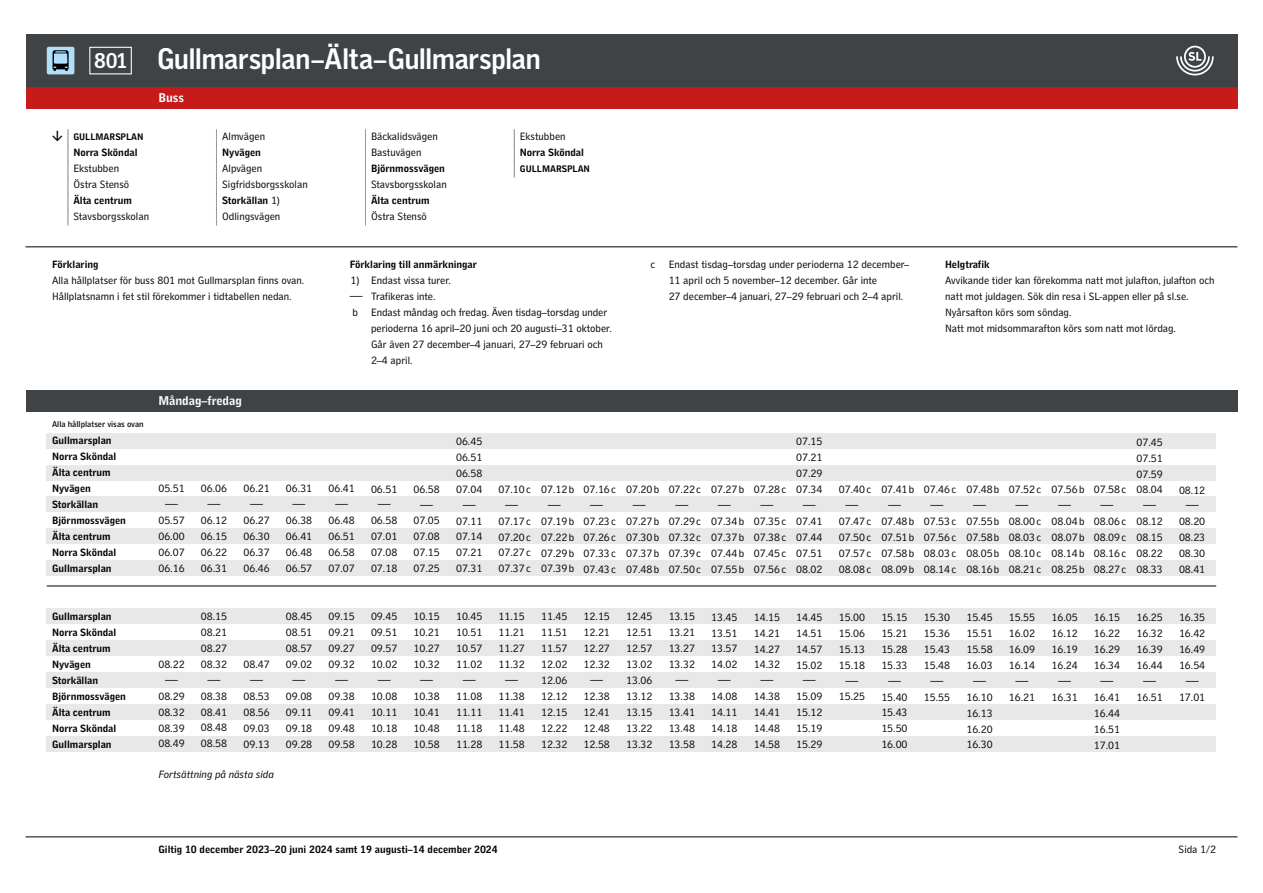
<style>
.page{position:relative;width:1263px;height:893px;background:#fff}
.page>*{position:absolute;margin:0;border:0;box-sizing:border-box;transform-origin:0 0}
.t1{font:700 28.2px "SL Gothic Display";letter-spacing:-.005em;color:#fff}
.t2{font:700 12.75px "SL Gothic Timetable 2";color:#fff}
.t3{font:10.65px/15.9px "SL Gothic Timetable 2";color:#000;text-align:justify}
.t4{font:700 10.65px/15.9px "SL Gothic Timetable 2";color:#000}
.t5{font:italic 10.65px "SL Gothic Timetable 2";color:#000}
.t6{font:700 9.6px "SL Gothic Timetable 2";color:#000}
.t7{font:500 8.55px "SL Gothic Timetable 2";color:#000}
.s1{font-size:20.25px}
.s2{font-size:10.65px}
.s3{font-weight:700}
.s4{font-weight:400}
</style>
<div class="page">
<div style="left:26px;top:34px;width:1211px;height:53px;background:#404346"></div>
<hr style="left:26px;top:837px;width:1211px;height:1px;background:#000">
<svg style="left:1176px;top:46px;width:38px;height:29px"></svg>
<hr style="left:26px;top:247px;width:1211px;height:1px;background:#000">
<svg style="left:47px;top:47px;width:27px;height:27px"></svg>
<div style="left:26px;top:390px;width:1211px;height:21px;background:#404346"></div>
<div style="left:89px;top:47px;width:43px;height:27px;border:1px solid #fff"></div>
<div style="left:47px;top:528px;width:1169px;height:16px;background:#e8e8e8"></div>
<div style="left:47px;top:560px;width:1169px;height:16px;background:#e8e8e8"></div>
<div style="left:47px;top:433px;width:1169px;height:16px;background:#e8e8e8"></div>
<div style="left:47px;top:465px;width:1169px;height:15px;background:#e8e8e8"></div>
<div style="left:47px;top:496px;width:1169px;height:16px;background:#e8e8e8"></div>
<div style="left:47px;top:704px;width:1169px;height:16px;background:#e8e8e8"></div>
<div style="left:47px;top:736px;width:1169px;height:16px;background:#e8e8e8"></div>
<div style="left:47px;top:608px;width:1169px;height:16px;background:#e8e8e8"></div>
<div style="left:47px;top:640px;width:1169px;height:16px;background:#e8e8e8"></div>
<div style="left:47px;top:672px;width:1169px;height:16px;background:#e8e8e8"></div>
<hr style="left:47px;top:586px;width:1169px;height:1px;background:#000">
<div style="left:26px;top:87px;width:1211px;height:21px;background:#c61b1a"></div>
<h1 class="t1" style="left:95px;top:40px;width:448px"><span class="s1">801</span> Gullmarsplan–Älta–Gullmarsplan</h1>
<p class="t6" style="left:52px;top:131px;width:93px"><span class="s2">Ŵ</span> GULLMARSPLAN</p>
<p class="t3" style="left:52px;top:145px;width:99px;text-align:left"><span class="s3">ų Norra Sköndal ų</span> Ekstubben<br><span class="s3">ų</span> Östra Stensö <span class="s3">ų Älta centrum ų</span> Stavsborgsskolan</p>
<p class="t2" style="left:158px;top:90px;width:27px">Buss</p>
<p class="t3" style="left:201px;top:129px;width:108px;text-align:left"><span class="s3">ų</span> Almvägen<br><span class="s3">ų Nyvägen<br>ų</span> Alpvägen<br><span class="s3">ų</span> Sigfridsborgsskolan <span class="s3">ų Storkällan</span> 1)<br><span class="s3">ų</span> Odlingsvägen</p>
<p class="t3" style="left:350px;top:129px;width:99px;text-align:left"><span class="s3">ų</span> Bäckalidsvägen <span class="s3">ų</span> Bastuvägen<br><span class="s3">ų Björnmossvägen ų</span> Stavsborgsskolan <span class="s3">ų Älta centrum ų</span> Östra Stensö</p>
<p class="t4" style="left:499px;top:129px;width:87px">ų <span class="s4">Ekstubben </span>ų Norra Sköndal</p>
<p class="t6" style="left:499px;top:163px;width:93px"><span class="s2">ų</span> GULLMARSPLAN</p>
<p class="t4" style="left:52px;top:256px;width:48px">Förklaring</p>
<p class="t3" style="left:52px;top:272px;width:254px">Alla hållplatser för buss 801 mot Gullmarsplan finns ovan.<br>Hållplatsnamn i fet stil förekommer i tidtabellen nedan.</p>
<p class="t7" style="left:52px;top:419px;width:93px">Alla hållplatser visas ovan</p>
<p class="t4" style="left:52px;top:433px;width:75px">Gullmarsplan<br>Norra Sköndal<br>Älta centrum<br>Nyvägen<br>Storkällan<br>Björnmossvägen<br>Älta centrum<br>Norra Sköndal<br>Gullmarsplan</p>
<p class="t4" style="left:52px;top:608px;width:75px">Gullmarsplan<br>Norra Sköndal<br>Älta centrum<br>Nyvägen<br>Storkällan<br>Björnmossvägen<br>Älta centrum<br>Norra Sköndal<br>Gullmarsplan</p>
<p class="t2" style="left:158px;top:393px;width:85px">Måndag–fredag</p>
<p class="t3" style="left:158px;top:481px;width:28px">05.51 — 05.57<br>06.00<br>06.07<br>06.16</p>
<p class="t3" style="left:201px;top:481px;width:28px">06.06 — 06.12<br>06.15<br>06.22<br>06.31</p>
<p class="t3" style="left:243px;top:481px;width:28px">06.21 — 06.27<br>06.30<br>06.37<br>06.46</p>
<p class="t3" style="left:286px;top:481px;width:28px">06.31 — 06.38<br>06.41<br>06.48<br>06.57</p>
<p class="t3" style="left:158px;top:656px;width:28px">08.22 — 08.29<br>08.32<br>08.39<br>08.49</p>
<p class="t3" style="left:201px;top:608px;width:28px">08.15<br>08.21<br>08.27<br>08.32 — 08.38<br>08.41<br>08.48<br>08.58</p>
<p class="t3" style="left:243px;top:656px;width:28px">08.47 — 08.53<br>08.56<br>09.03<br>09.13</p>
<p class="t5" style="left:158px;top:768px;width:117px">Fortsättning på nästa sida</p>
<p class="t3" style="left:286px;top:608px;width:28px">08.45<br>08.51<br>08.57<br>09.02 — 09.08<br>09.11<br>09.18<br>09.28</p>
<p class="t4" style="left:350px;top:256px;width:129px">Förklaring till anmärkningar</p>
<p class="t3" style="left:351px;top:272px;width:102px">1) Endast vissa turer.</p>
<p class="t3" style="left:371px;top:288px;width:66px">Trafikeras inte.</p>
<p class="t3" style="left:352px;top:304px;width:256px">b Endast måndag och fredag. Även tisdag–torsdag under</p>
<p class="t3" style="left:371px;top:320px;width:242px">perioderna 16 april–20 juni och 20 augusti–31 oktober.</p>
<p class="t3" style="left:371px;top:336px;width:233px">Går även 27 december–4 januari, 27–29 februari och</p>
<p class="t3" style="left:371px;top:352px;width:43px">2–4 april.</p>
<p class="t3" style="left:650px;top:256px;width:6px">c</p>
<p class="t3" style="left:669px;top:256px;width:242px;text-align:left">Endast tisdag–torsdag under perioderna 12 december–<br>11 april och 5 november–12 december. Går inte<br>27 december–4 januari, 27–29 februari och 2–4 april.</p>
<p class="t4" style="left:945px;top:256px;width:46px">Helgtrafik</p>
<p class="t3" style="left:945px;top:272px;width:271px;text-align:left">Avvikande tider kan förekomma natt mot julafton, julafton och natt mot juldagen. Sök din resa i SL-appen eller på sl.se.<br>Nyårsafton körs som söndag.<br>Natt mot midsommarafton körs som natt mot lördag.</p>
<p class="t3" style="left:328px;top:481px;width:28px">06.41 — 06.48<br>06.51<br>06.58<br>07.07</p>
<p class="t3" style="left:328px;top:608px;width:28px">09.15<br>09.21<br>09.27<br>09.32 — 09.38<br>09.41<br>09.48<br>09.58</p>
<p class="t3" style="left:371px;top:481px;width:28px">06.51 — 06.58<br>07.01<br>07.08<br>07.18</p>
<p class="t3" style="left:371px;top:608px;width:28px">09.45<br>09.51<br>09.57<br>10.02 — 10.08<br>10.11<br>10.18<br>10.28</p>
<p class="t3" style="left:414px;top:481px;width:28px">06.58 — 07.05<br>07.08<br>07.15<br>07.25</p>
<p class="t3" style="left:414px;top:608px;width:28px">10.15<br>10.21<br>10.27<br>10.32 — 10.38<br>10.41<br>10.48<br>10.58</p>
<p class="t3" style="left:456px;top:433px;width:28px">06.45<br>06.51<br>06.58<br>07.04 — 07.11<br>07.14<br>07.21<br>07.31</p>
<p class="t3" style="left:456px;top:609px;width:28px">10.45<br>10.51<br>10.57<br>11.02 — 11.08<br>11.11<br>11.18<br>11.28</p>
<p class="t3" style="left:499px;top:481px;width:34px;text-align:left">07.10 c —<br>07.17 c<br>07.20 c<br>07.27 c<br>07.37 c</p>
<p class="t3" style="left:541px;top:481px;width:35px;text-align:left">07.12 b —<br>07.19 b<br>07.22 b<br>07.29 b<br>07.39 b</p>
<p class="t3" style="left:584px;top:481px;width:34px;text-align:left">07.16 c —<br>07.23 c<br>07.26 c<br>07.33 c<br>07.43 c</p>
<p class="t3" style="left:626px;top:481px;width:35px;text-align:left">07.20 b —<br>07.27 b<br>07.30 b<br>07.37 b<br>07.48 b</p>
<p class="t3" style="left:669px;top:481px;width:34px;text-align:left">07.22 c —<br>07.29 c<br>07.32 c<br>07.39 c<br>07.50 c</p>
<p class="t3" style="left:711px;top:481px;width:35px;text-align:left">07.27 b —<br>07.34 b<br>07.37 b<br>07.44 b<br>07.55 b</p>
<p class="t3" style="left:754px;top:481px;width:34px;text-align:left">07.28 c —<br>07.35 c<br>07.38 c<br>07.45 c<br>07.56 c</p>
<p class="t3" style="left:796px;top:434px;width:28px">07.15<br>07.21<br>07.29<br>07.34 — 07.41<br>07.44<br>07.51<br>08.02</p>
<p class="t3" style="left:499px;top:609px;width:28px">11.15<br>11.21<br>11.27<br>11.32 — 11.38<br>11.41<br>11.48<br>11.58</p>
<p class="t3" style="left:541px;top:609px;width:28px">11.45<br>11.51<br>11.57<br>12.02<br>12.06<br>12.12<br>12.15<br>12.22<br>12.32</p>
<p class="t3" style="left:584px;top:609px;width:28px">12.15<br>12.21<br>12.27<br>12.32 — 12.38<br>12.41<br>12.48<br>12.58</p>
<p class="t3" style="left:626px;top:609px;width:28px">12.45<br>12.51<br>12.57<br>13.02<br>13.06<br>13.12<br>13.15<br>13.22<br>13.32</p>
<p class="t3" style="left:669px;top:609px;width:28px">13.15<br>13.21<br>13.27<br>13.32 — 13.38<br>13.41<br>13.48<br>13.58</p>
<p class="t3" style="left:711px;top:609px;width:28px">13.45<br>13.51<br>13.57<br>14.02 — 14.08<br>14.11<br>14.18<br>14.28</p>
<p class="t3" style="left:754px;top:609px;width:28px">14.15<br>14.21<br>14.27<br>14.32 — 14.38<br>14.41<br>14.48<br>14.58</p>
<p class="t3" style="left:796px;top:609px;width:28px">14.45<br>14.51<br>14.57<br>15.02 — 15.09<br>15.12<br>15.19<br>15.29</p>
<p class="t3" style="left:839px;top:481px;width:34px;text-align:left">07.40 c —<br>07.47 c<br>07.50 c<br>07.57 c<br>08.08 c</p>
<p class="t3" style="left:881px;top:481px;width:35px;text-align:left">07.41 b —<br>07.48 b<br>07.51 b<br>07.58 b<br>08.09 b</p>
<p class="t3" style="left:924px;top:482px;width:34px;text-align:left">07.46 c —<br>07.53 c<br>07.56 c<br>08.03 c<br>08.14 c</p>
<p class="t3" style="left:966px;top:482px;width:35px;text-align:left">07.48 b —<br>07.55 b<br>07.58 b<br>08.05 b<br>08.16 b</p>
<p class="t3" style="left:1009px;top:482px;width:34px;text-align:left">07.52 c —<br>08.00 c<br>08.03 c<br>08.10 c<br>08.21 c</p>
<p class="t3" style="left:1051px;top:482px;width:35px;text-align:left">07.56 b —<br>08.04 b<br>08.07 b<br>08.14 b<br>08.25 b</p>
<p class="t3" style="left:1094px;top:482px;width:34px;text-align:left">07.58 c —<br>08.06 c<br>08.09 c<br>08.16 c<br>08.27 c</p>
<p class="t3" style="left:1136px;top:434px;width:28px">07.45<br>07.51<br>07.59<br>08.04 — 08.12<br>08.15<br>08.22<br>08.33</p>
<p class="t3" style="left:839px;top:609px;width:28px">15.00<br>15.06<br>15.13<br>15.18 — 15.25</p>
<p class="t3" style="left:881px;top:609px;width:28px">15.15<br>15.21<br>15.28<br>15.33 — 15.40<br>15.43<br>15.50<br>16.00</p>
<p class="t3" style="left:924px;top:609px;width:28px">15.30<br>15.36<br>15.43<br>15.48 — 15.55</p>
<p class="t3" style="left:966px;top:609px;width:28px">15.45<br>15.51<br>15.58<br>16.03 — 16.10<br>16.13<br>16.20<br>16.30</p>
<p class="t3" style="left:1009px;top:609px;width:28px">15.55<br>16.02<br>16.09<br>16.14 — 16.21</p>
<p class="t3" style="left:1051px;top:609px;width:28px">16.05<br>16.12<br>16.19<br>16.24 — 16.31</p>
<p class="t3" style="left:1094px;top:609px;width:28px">16.15<br>16.22<br>16.29<br>16.34 — 16.41<br>16.44<br>16.51<br>17.01</p>
<p class="t3" style="left:1136px;top:609px;width:28px">16.25<br>16.32<br>16.39<br>16.44 — 16.51</p>
<p class="t3" style="left:1179px;top:482px;width:28px">08.12 — 08.20<br>08.23<br>08.30<br>08.41</p>
<p class="t3" style="left:1179px;top:609px;width:28px">16.35<br>16.42<br>16.49<br>16.54 — 17.01</p>
<p class="t4" style="left:158px;top:841px;width:341px">Giltig 10 december 2023–20 juni 2024 samt 19 augusti–14 december 2024</p>
<p class="t3" style="left:1178px;top:841px;width:39px">Sida 1/2</p>
</div>
